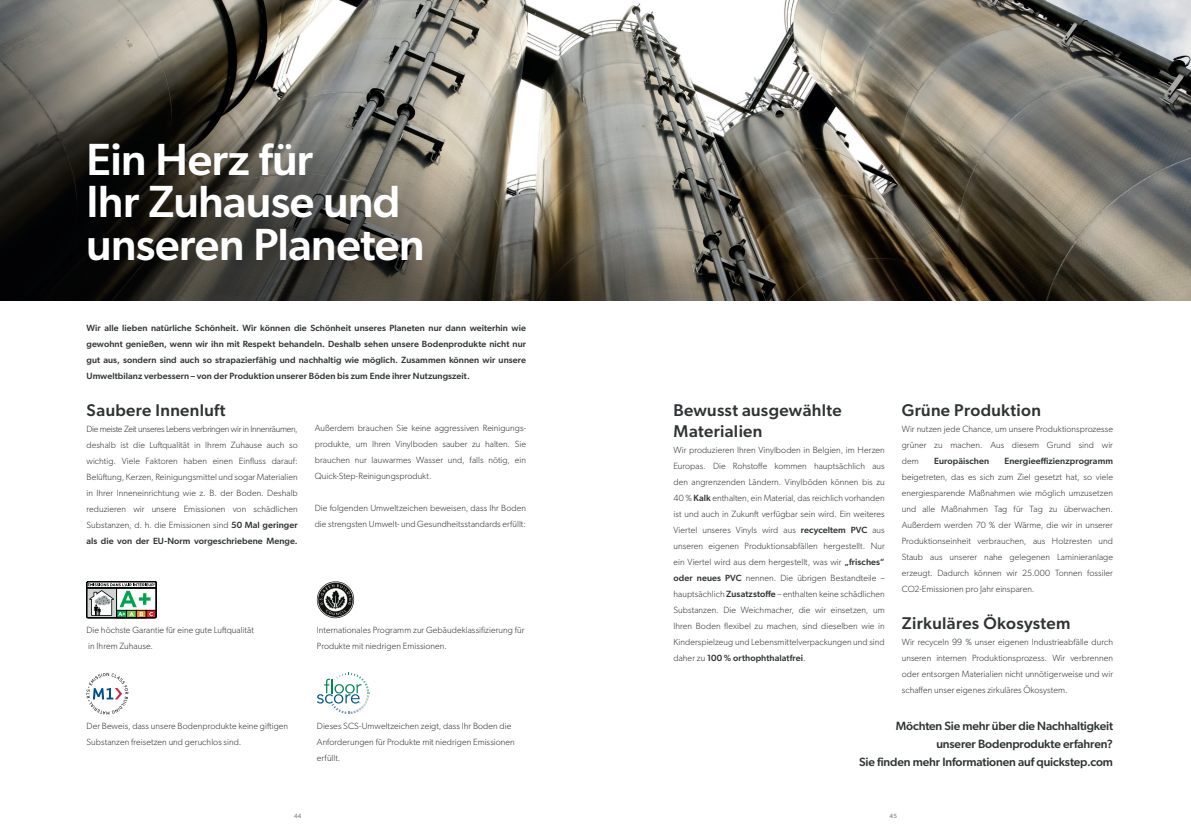
<style>
.page{position:relative;width:1191px;height:837px;background:#fff}
.page>*{position:absolute;margin:0;border:0;box-sizing:border-box;transform-origin:0 0}
.t1{font:500 45.1px/42.3px "Gibson";letter-spacing:-.01em;color:#fff}
.t2{font:500 17px/21px "Gibson";letter-spacing:.02em;color:#2f3333}
.t3{font:500 12px/18px "Gibson";letter-spacing:-.01em;color:#2f3333;text-align:right}
.t4{font:300 9px/16px "Gibson";letter-spacing:.005em;color:#2f3333;text-align:justify}
.t5{font:500 9px/16px "Gibson";letter-spacing:.01em;color:#2f3333;text-align:justify}
.t6{font:6px "Gibson";color:#929797}
.s1{font-weight:500}
</style>
<div class="page">
<svg style="left:0;top:0;width:1191px;height:300px;background:#747068"></svg>
<svg style="left:86px;top:672px;width:42px;height:42px"></svg>
<svg style="left:317px;top:672px;width:52px;height:41px"></svg>
<svg style="left:86px;top:581px;width:70px;height:37px"></svg>
<svg style="left:317px;top:581px;width:37px;height:37px"></svg>
<h1 class="t1" style="left:86px;top:137px;width:339px">Ein Herz für<br>Ihr Zuhause und unseren Planeten</h1>
<p class="t5" style="left:86px;top:319px;width:441px">Wir alle lieben natürliche Schönheit. Wir können die Schönheit unseres Planeten nur dann weiterhin wie gewohnt genießen, wenn wir ihn mit Respekt behandeln. Deshalb sehen unsere Bodenprodukte nicht nur gut aus, sondern sind auch so strapazierfähig und nachhaltig wie möglich. Zusammen können wir unsere Umweltbilanz verbessern – von der Produktion unserer Böden bis zum Ende ihrer Nutzungszeit.</p>
<h2 class="t2" style="left:86px;top:398px;width:140px">Saubere Innenluft</h2>
<p class="t4" style="left:86px;top:420px;width:213px">Die meiste Zeit unseres Lebens verbringen wir in Innenräumen, deshalb ist die Luftqualität in Ihrem Zuhause auch so wichtig. Viele Faktoren haben einen Einfluss darauf:<br>Belüftung, Kerzen, Reinigungsmittel und sogar Materialien in Ihrer Inneneinrichtung wie z. B. der Boden. Deshalb reduzieren wir unsere Emissionen von schädlichen Substanzen, d. h. die Emissionen sind <span class="s1">50 Mal geringer als die von der EU-Norm vorgeschriebene Menge.</span></p>
<p class="t4" style="left:315px;top:420px;width:213px">Außerdem brauchen Sie keine aggressiven Reinigungs&shy;produkte, um Ihren Vinylboden sauber zu halten. Sie brauchen nur lauwarmes Wasser und, falls nötig, ein Quick-Step-Reinigungsprodukt.</p>
<p class="t4" style="left:315px;top:500px;width:213px">Die folgenden Umweltzeichen beweisen, dass Ihr Boden die strengsten Umwelt- und Gesundheitsstandards erfüllt:</p>
<p class="t4" style="left:86px;top:622px;width:169px">Die höchste Garantie für eine gute Luftqualität in Ihrem Zuhause.</p>
<p class="t4" style="left:317px;top:622px;width:209px">Internationales Programm zur Gebäudeklassifizierung für<br>Produkte mit niedrigen Emissionen.</p>
<h2 class="t2" style="left:673px;top:398px;width:170px">Bewusst ausgewählte<br>Materialien</h2>
<p class="t4" style="left:673px;top:441px;width:213px">Wir produzieren Ihren Vinylboden in Belgien, im Herzen Europas. Die Rohstoffe kommen hauptsächlich aus den angrenzenden Ländern. Vinylböden können bis zu 40 % <span class="s1">Kalk</span> enthalten, ein Material, das reichlich vorhanden ist und auch in Zukunft verfügbar sein wird. Ein weiteres Viertel unseres Vinyls wird aus <span class="s1">recyceltem PVC</span> aus unseren eigenen Produktionsabfällen hergestellt. Nur ein Viertel wird aus dem hergestellt, was wir <span class="s1">„frisches“ oder neues PVC</span> nennen. Die übrigen Bestandteile – hauptsächlich <span class="s1">Zusatzstoffe</span> – enthalten keine schädlichen Substanzen. Die Weichmacher, die wir einsetzen, um Ihren Boden flexibel zu machen, sind dieselben wie in Kinderspielzeug und Lebensmittelverpackungen und sind daher zu <span class="s1">100 % orthophthalatfrei</span>.</p>
<h2 class="t2" style="left:901px;top:398px;width:141px">Grüne Produktion</h2>
<p class="t4" style="left:901px;top:420px;width:213px">Wir nutzen jede Chance, um unsere Produktionsprozesse grüner zu machen. Aus diesem Grund sind wir dem</p>
<p class="t5" style="left:934px;top:452px;width:57px">Europäischen</p>
<p class="t5" style="left:1004px;top:452px;width:110px">Energieeffizienzprogramm</p>
<p class="t4" style="left:901px;top:468px;width:213px">beigetreten, das es sich zum Ziel gesetzt hat, so viele energiesparende Maßnahmen wie möglich umzusetzen und alle Maßnahmen Tag für Tag zu überwachen.<br>Außerdem werden 70 % der Wärme, die wir in unserer Produktionseinheit verbrauchen, aus Holzresten und Staub aus unserer nahe gelegenen Laminieranlage erzeugt. Dadurch können wir 25.000 Tonnen fossiler CO2-Emissionen pro Jahr einsparen.</p>
<h2 class="t2" style="left:901px;top:611px;width:170px">Zirkuläres Ökosystem</h2>
<p class="t4" style="left:901px;top:633px;width:213px">Wir recyceln 99 % unser eigenen Industrieabfälle durch unseren internen Produktionsprozess. Wir verbrennen oder entsorgen Materialien nicht unnötigerweise und wir schaffen unser eigenes zirkuläres Ökosystem.</p>
<p class="t4" style="left:86px;top:718px;width:203px">Der Beweis, dass unsere Bodenprodukte keine giftigen<br>Substanzen freisetzen und geruchlos sind.</p>
<p class="t4" style="left:317px;top:718px;width:199px;text-align:left">Dieses SCS-Umweltzeichen zeigt, dass Ihr Boden die<br>Anforderungen für Produkte mit niedrigen Emissionen erfüllt.</p>
<h3 class="t3" style="left:859px;top:716px;width:255px">Möchten Sie mehr über die Nachhaltigkeit unserer Bodenprodukte erfahren?<br>Sie finden mehr Informationen auf quickstep.com</h3>
<p class="t6" style="left:294px;top:812px;width:9px">44</p>
<p class="t6" style="left:889px;top:812px;width:9px">45</p>
</div>
